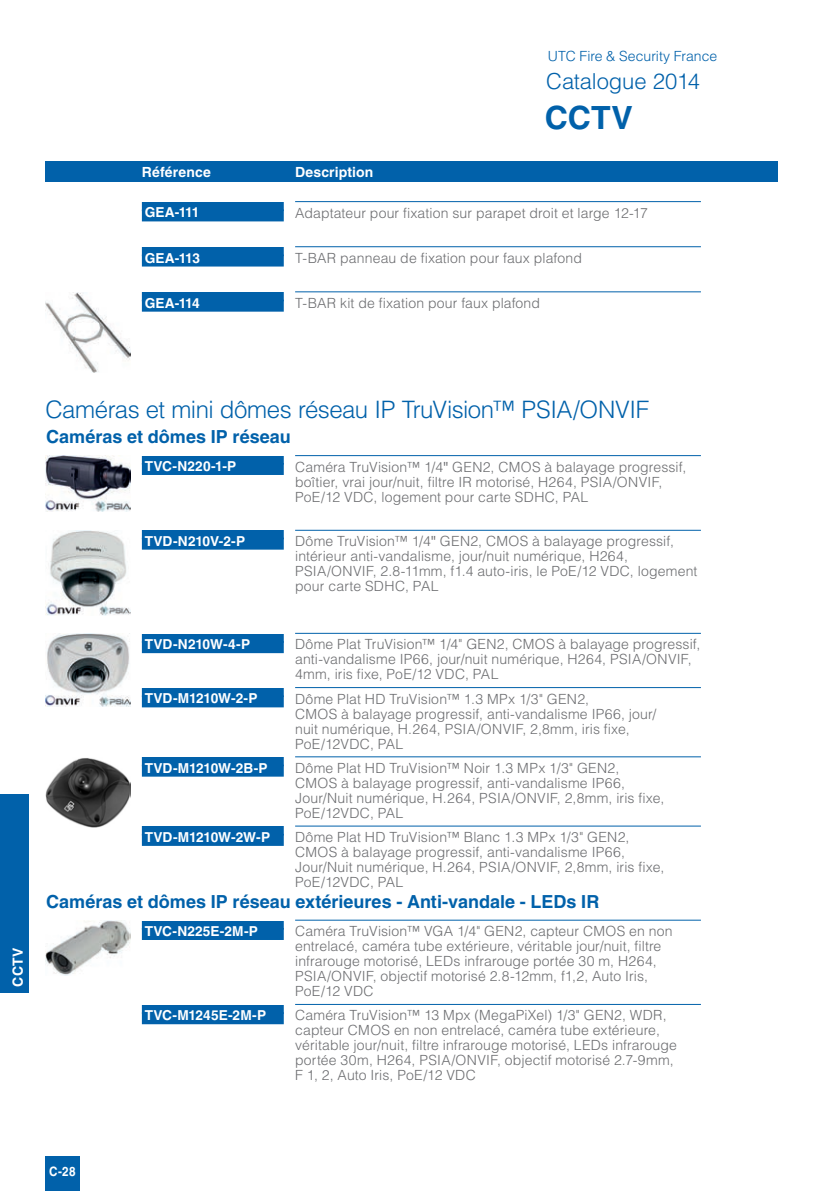
<style>
.page{position:relative;width:840px;height:1191px;background:#fff}
.page>*{position:absolute;margin:0;border:0;box-sizing:border-box;transform-origin:0 0}
.t1{font:700 32px "Helvetica LT Std";color:#0161aa}
._1_Title{font:300 24px "Helvetica LT Std";letter-spacing:-.02em;color:#0161aa}
.t2{font:300 22px "Helvetica LT Std";letter-spacing:-.005em;color:#0161aa}
._1_Subtitle{font:700 18px "Helvetica LT Std";letter-spacing:.005em;color:#0161aa}
._3_Description{font:300 14px/15px "Helvetica LT Std";letter-spacing:.01em;color:#6c6d70}
.t3{font:700 14px "Helvetica LT Std";letter-spacing:.01em;color:#fff}
.t4{font:300 14px "Helvetica LT Std";color:#0161aa}
._2_Reference{font:700 13.6px "Helvetica LT Std";letter-spacing:-.01em;color:#fff}
.t5{font:700 13px "Helvetica LT Std";color:#fff;scale:.9 1}
.s1{font-family:"Helvetica";font-weight:400}
</style>
<div class="page">
<div style="left:45px;top:162px;width:732px;height:20px;background:#0161aa"></div>
<div style="left:45px;top:1157px;width:34px;height:34px;background:#0161aa"></div>
<div style="left:0;top:794px;width:28px;height:198px;background:#0161aa"></div>
<svg style="left:142px;top:247px;width:141px;height:1px"></svg>
<svg style="left:142px;top:292px;width:141px;height:1px"></svg>
<svg style="left:142px;top:530px;width:141px;height:1px"></svg>
<svg style="left:142px;top:826px;width:141px;height:1px"></svg>
<div style="left:142px;top:202px;width:141px;height:9px;background:#0161aa"></div>
<div style="left:142px;top:209px;width:141px;height:12px;background:#0161aa"></div>
<hr style="left:295px;top:201px;width:405px;height:1px;background:#0161aa">
<div style="left:142px;top:248px;width:141px;height:8px;background:#0161aa"></div>
<div style="left:142px;top:254px;width:141px;height:12px;background:#0161aa"></div>
<hr style="left:295px;top:246px;width:405px;height:1px;background:#0161aa">
<img style="left:45px;top:292px;width:85px;height:80px">
<div style="left:142px;top:293px;width:141px;height:8px;background:#0161aa"></div>
<div style="left:142px;top:300px;width:141px;height:12px;background:#0161aa"></div>
<hr style="left:295px;top:291px;width:405px;height:1px;background:#0161aa">
<img style="left:45px;top:455px;width:85px;height:57px">
<div style="left:142px;top:456px;width:141px;height:8px;background:#0161aa"></div>
<div style="left:142px;top:463px;width:141px;height:12px;background:#0161aa"></div>
<hr style="left:295px;top:455px;width:405px;height:1px;background:#0161aa">
<img style="left:45px;top:530px;width:85px;height:85px">
<div style="left:142px;top:531px;width:141px;height:8px;background:#0161aa"></div>
<div style="left:142px;top:537px;width:141px;height:12px;background:#0161aa"></div>
<hr style="left:295px;top:530px;width:405px;height:1px;background:#0161aa">
<img style="left:45px;top:633px;width:85px;height:73px">
<div style="left:142px;top:634px;width:141px;height:9px;background:#0161aa"></div>
<div style="left:142px;top:641px;width:141px;height:12px;background:#0161aa"></div>
<hr style="left:295px;top:633px;width:405px;height:1px;background:#0161aa">
<div style="left:142px;top:688px;width:141px;height:9px;background:#0161aa"></div>
<div style="left:142px;top:695px;width:141px;height:12px;background:#0161aa"></div>
<hr style="left:295px;top:687px;width:405px;height:1px;background:#0161aa">
<img style="left:45px;top:758px;width:85px;height:69px">
<div style="left:142px;top:757px;width:141px;height:9px;background:#0161aa"></div>
<div style="left:142px;top:764px;width:141px;height:12px;background:#0161aa"></div>
<hr style="left:295px;top:756px;width:405px;height:1px;background:#0161aa">
<div style="left:142px;top:827px;width:141px;height:8px;background:#0161aa"></div>
<div style="left:142px;top:834px;width:141px;height:12px;background:#0161aa"></div>
<hr style="left:295px;top:825px;width:405px;height:1px;background:#0161aa">
<img style="left:45px;top:920px;width:85px;height:55px">
<div style="left:142px;top:921px;width:141px;height:8px;background:#0161aa"></div>
<div style="left:142px;top:928px;width:141px;height:12px;background:#0161aa"></div>
<hr style="left:295px;top:919px;width:405px;height:1px;background:#0161aa">
<div style="left:142px;top:1005px;width:141px;height:9px;background:#0161aa"></div>
<div style="left:142px;top:1012px;width:141px;height:12px;background:#0161aa"></div>
<hr style="left:295px;top:1004px;width:405px;height:1px;background:#0161aa">
<p class="t3" style="left:142px;top:163px;width:70px">Référence</p>
<p class="t3" style="left:295px;top:163px;width:80px">Description</p>
<p class="t4" style="left:547px;top:47px;width:171px">UTC Fire &amp; Security France</p>
<h3 class="t2" style="left:546px;top:67px;width:155px">Catalogue 2014</h3>
<h1 class="t1" style="left:544px;top:98px;width:89px">CCTV</h1>
<p class="_2_Reference" style="left:145px;top:204px;width:56px">GEA -111</p>
<p class="_3_Description" style="left:295px;top:205px;width:354px">Adaptateur pour fixation sur parapet droit et large 12-17</p>
<p class="_2_Reference" style="left:145px;top:249px;width:57px">GEA -113</p>
<p class="_3_Description" style="left:295px;top:250px;width:288px">T-BAR panneau de fixation pour faux plafond</p>
<p class="_2_Reference" style="left:145px;top:294px;width:57px">GEA-114</p>
<p class="_3_Description" style="left:295px;top:295px;width:246px">T-BAR kit de fixation pour faux plafond</p>
<p class="t3" style="left:9px;top:986px;width:41px;rotate:-90deg">CCTV</p>
<p class="_1_Title" style="left:45px;top:394px;width:605px">Caméras et mini dômes réseau IP TruVision™ PSIA/ONVIF</p>
<p class="_1_Subtitle" style="left:46px;top:425px;width:246px">Caméras et dômes IP réseau</p>
<p class="_2_Reference" style="left:145px;top:458px;width:93px">TVC-N220-1-P</p>
<p class="_3_Description" style="left:295px;top:459px;width:392px">Caméra TruVision™ 1/4<span class="s1">"</span> GEN2, CMOS à balayage progressif, boîtier, vrai jour/nuit, filtre IR motorisé, H264, PSIA/ONVIF,<br>PoE/12 VDC, logement pour carte SDHC, PAL</p>
<p class="_2_Reference" style="left:145px;top:532px;width:102px">TVD-N210V-2-P</p>
<p class="_3_Description" style="left:295px;top:534px;width:403px">Dôme TruVision™ 1/4<span class="s1">"</span> GEN2, CMOS à balayage progressif, intérieur anti-vandalisme, jour/nuit numérique, H264, PSIA/ONVIF, 2.8-11mm, f1.4 auto-iris, le PoE/12 VDC, logement pour carte SDHC, PAL</p>
<p class="_2_Reference" style="left:145px;top:636px;width:107px">TVD-N210W-4-P</p>
<p class="_3_Description" style="left:295px;top:637px;width:406px">Dôme Plat TruVision™ 1/4" GEN2, CMOS à balayage progressif, anti-vandalisme IP66, jour/nuit numérique, H264, PSIA/ONVIF,<br>4mm, iris fixe, PoE/12 VDC, PAL</p>
<p class="_2_Reference" style="left:145px;top:690px;width:114px">TVD-M1210W-2-P</p>
<p class="_3_Description" style="left:295px;top:691px;width:362px">Dôme Plat HD TruVision™ 1.3 MPx 1/3" GEN2,<br>CMOS à balayage progressif, anti-vandalisme IP66, jour/ nuit numérique, H.264, PSIA/ONVIF, 2,8mm, iris fixe, PoE/12VDC, PAL</p>
<p class="_2_Reference" style="left:145px;top:759px;width:124px">TVD-M1210W-2B-P</p>
<p class="_3_Description" style="left:295px;top:760px;width:370px">Dôme Plat HD TruVision™ Noir 1.3 MPx 1/3" GEN2, CMOS à balayage progressif, anti-vandalisme IP66, Jour/Nuit numérique, H.264, PSIA/ONVIF, 2,8mm, iris fixe, PoE/12VDC, PAL</p>
<p class="_2_Reference" style="left:145px;top:828px;width:127px">TVD-M1210W-2W-P</p>
<p class="_3_Description" style="left:295px;top:829px;width:370px">Dôme Plat HD TruVision™ Blanc 1.3 MPx 1/3" GEN2, CMOS à balayage progressif, anti-vandalisme IP66, Jour/Nuit numérique, H.264, PSIA/ONVIF, 2,8mm, iris fixe, PoE/12VDC, PAL</p>
<p class="_1_Subtitle" style="left:46px;top:890px;width:490px">Caméras et dômes IP réseau extérieures - Anti-vandale - LED</p>
<p class="_1_Subtitle" style="left:566px;top:890px;width:32px">s IR</p>
<p class="_2_Reference" style="left:145px;top:923px;width:115px">TVC-N225E-2M-P</p>
<p class="_3_Description" style="left:295px;top:923px;width:379px">Caméra TruVision™ VGA 1/4" GEN2, capteur CMOS en non entrelacé, caméra tube extérieure, véritable jour/nuit, filtre infrarouge motorisé, LEDs infrarouge portée 30 m, H264, PSIA/ONVIF, objectif motorisé 2.8-12mm, f1,2, Auto Iris, PoE/12 VDC</p>
<p class="_2_Reference" style="left:145px;top:1007px;width:123px">TVC-M1245E-2M-P</p>
<p class="_3_Description" style="left:295px;top:1007px;width:383px">Caméra TruVision™ 13 Mpx (MegaPiXel) 1/3" GEN2, WDR, capteur CMOS en non entrelacé, caméra tube extérieure, véritable jour/nuit, filtre infrarouge motorisé, LEDs infrarouge portée 30m, H264, PSIA/ONVIF, objectif motorisé 2.7-9mm, F 1, 2, Auto Iris, PoE/12 VDC</p>
<p class="t5" style="left:49px;top:1163px;width:31px">C-28</p>
</div>
